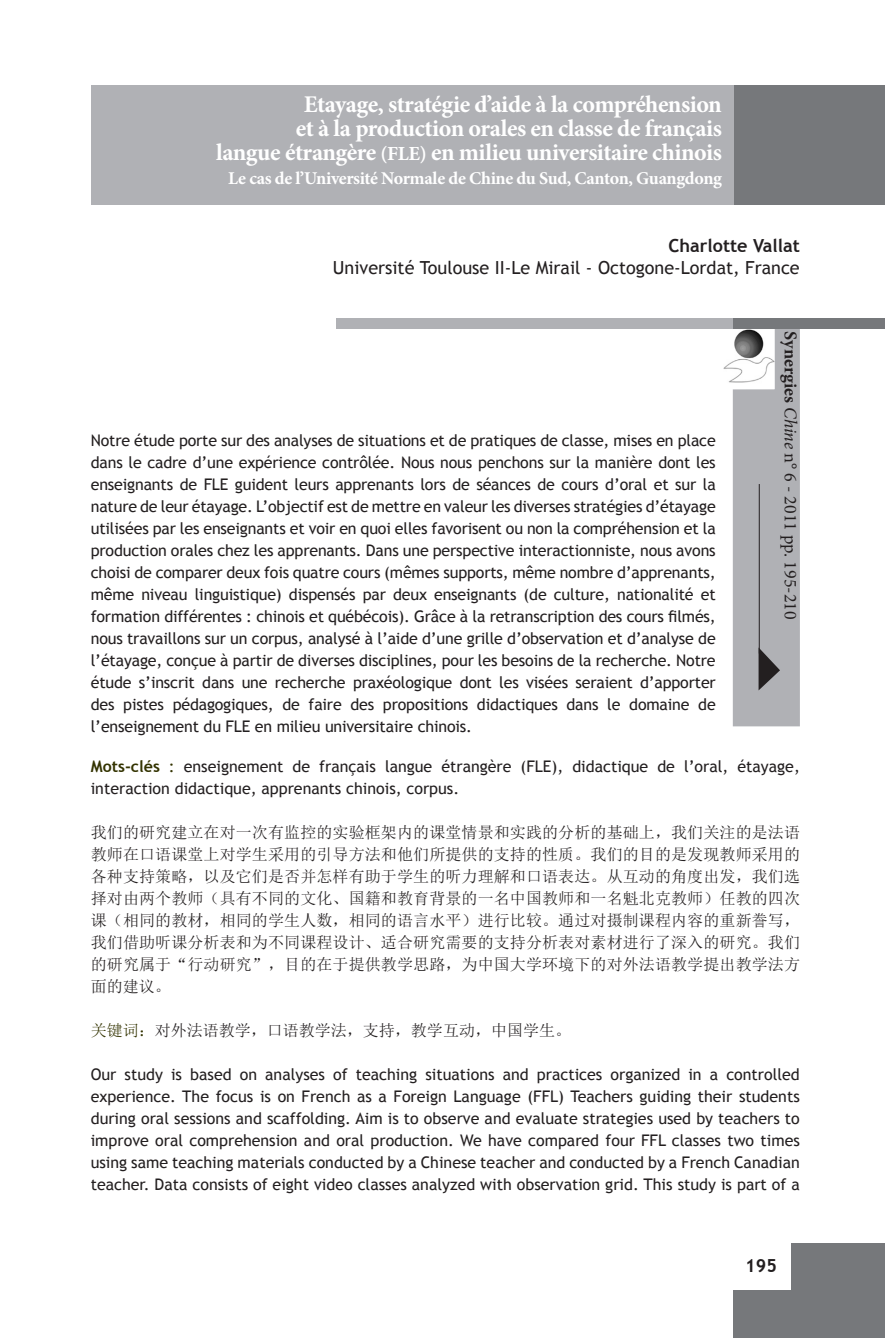
<style>
.page{position:relative;width:885px;height:1338px;background:#fff}
.page>*{position:absolute;margin:0;border:0;box-sizing:border-box;transform-origin:0 0}
.Corps_de_texte{font:700 24px "Minion Pro";letter-spacing:-.02em;color:#fff}
.Corps_de_texte-2{font:700 18px "Minion Pro";letter-spacing:-.02em;color:#fff}
.Corps_de_texte-3{font:18px "Trebuchet MS";color:#231f20}
.t1{font:18px "Minion Pro";color:#231f20}
.Corps_de_texte-4{font:700 18px "Trebuchet MS";color:#231f20}
.Pa6{font:700 18px "Trebuchet MS";color:#231f20}
.Corps_de_texte-5{font:16px/22px "Trebuchet MS";color:#231f20;text-align:justify}
.Corps_de_texte-6{font:16px/22px "Sim Sun";letter-spacing:.005em;color:#231f20;text-align:justify}
.s1{font-size:20px}
.s2{font-weight:700}
.s3{font-style:italic}
.s4{font-weight:700;color:#330}
.s5{color:#330}
</style>
<div class="page">
<div style="left:733px;top:1243px;width:151px;height:95px;background:#76787b"></div>
<div style="left:731px;top:1242px;width:59px;height:48px;background:#fff"></div>
<div style="left:336px;top:318px;width:399px;height:11px;background:#b0b1b5"></div>
<div style="left:730px;top:85px;width:154px;height:119px;background:#76787b"></div>
<div style="left:732px;top:327px;width:67px;height:399px;background:#b0b1b5"></div>
<div style="left:733px;top:318px;width:151px;height:11px;background:#76787b"></div>
<svg style="left:758px;top:647px;width:22px;height:43px"></svg>
<img style="left:723px;top:329px;width:51px;height:60px">
<hr style="left:758px;top:484px;width:1px;height:170px;background:#231f20">
<div style="left:91px;top:85px;width:642px;height:120px;background:#b0b1b5"></div>
<p class="Corps_de_texte" style="left:304px;top:88px;width:419px">Etayage, stratégie d’aide à la compréhension</p>
<p class="Corps_de_texte" style="left:295px;top:112px;width:427px">et à la production orales en classe de français</p>
<p class="Corps_de_texte" style="left:216px;top:136px;width:507px">langue étrangère <span class="s1">(FLE)</span> en milieu universitaire chinois</p>
<p class="Corps_de_texte-2" style="left:228px;top:166px;width:495px">Le cas de l’Université Normale de Chine du Sud, Canton, Guangdong</p>
<p class="Corps_de_texte-4" style="left:668px;top:235px;width:133px">Charlotte Vallat</p>
<p class="Corps_de_texte-3" style="left:333px;top:257px;width:468px">Université Toulouse II-Le Mirail - Octogone-Lordat, France</p>
<p class="Corps_de_texte-5" style="left:91px;top:430px;width:626px">Notre étude porte sur des analyses de situations et de pratiques de classe, mises en place dans le cadre d’une expérience contrôlée. Nous nous penchons sur la manière dont les enseignants de FLE guident leurs apprenants lors de séances de cours d’oral et sur la nature de leur étayage. L’objectif est de mettre en valeur les diverses stratégies d’étayage utilisées par les enseignants et voir en quoi elles favorisent ou non la compréhension et la production orales chez les apprenants. Dans une perspective interactionniste, nous avons choisi de comparer deux fois quatre cours (mêmes supports, même nombre d’apprenants, même niveau linguistique) dispensés par deux enseignants (de culture, nationalité et formation différentes : chinois et québécois). Grâce à la retranscription des cours filmés, nous travaillons sur un corpus, analysé à l’aide d’une grille d’observation et d’analyse de l’étayage, conçue à partir de diverses disciplines, pour les besoins de la recherche. Notre étude s’inscrit dans une recherche praxéologique dont les visées seraient d’apporter des pistes pédagogiques, de faire des propositions didactiques dans le domaine de l’enseignement du FLE en milieu universitaire chinois.</p>
<p class="t1" style="left:802px;top:331px;width:290px;rotate:90deg"><span class="s2">Synergies</span> <span class="s3">Chine</span> n° 6 - 2011 pp. 195-210</p>
<p class="Corps_de_texte-5" style="left:91px;top:756px;width:710px"><span class="s4">Mots-clés</span> <span class="s5">:</span> enseignement de français langue étrangère (FLE), didactique de l’oral, étayage, interaction didactique, apprenants chinois, corpus.</p>
<p class="Corps_de_texte-6" style="left:91px;top:822px;width:710px">我们的研究建立在对一次有监控的实验框架内的课堂情景和实践的分析的基础上，我们关注的是法语教师在口语课堂上对学生采用的引导方法和他们所提供的支持的性质。我们的目的是发现教师采用的各种支持策略，以及它们是否并怎样有助于学生的听力理解和口语表达。从互动的角度出发，我们选择对由两个教师（具有不同的文化、国籍和教育背景的一名中国教师和一名魁北克教师）任教的四次课（相同的教材，相同的学生人数，相同的语言水平）进行比较。通过对摄制课程内容的重新誊写，我们借助听课分析表和为不同课程设计、适合研究需要的支持分析表对素材进行了深入的研究。我们的研究属于“行动研究”，目的在于提供教学思路，为中国大学环境下的对外法语教学提出教学法方面的建议。</p>
<p class="Corps_de_texte-6" style="left:91px;top:1020px;width:481px"><span class="s5">关键词：</span>对外法语教学，口语教学法，支持，教学互动，中国学生。</p>
<p class="Corps_de_texte-5" style="left:91px;top:1064px;width:710px">Our study is based on analyses of teaching situations and practices organized in a controlled experience. The focus is on French as a Foreign Language (FFL) Teachers guiding their students during oral sessions and scaffolding. Aim is to observe and evaluate strategies used by teachers to improve oral comprehension and oral production. We have compared four FFL classes two times using same teaching materials conducted by a Chinese teacher and conducted by a French Canadian teacher. Data consists of eight video classes analyzed with observation grid. This study is part of a</p>
<p class="Pa6" style="left:745px;top:1255px;width:33px">195</p>
</div>
